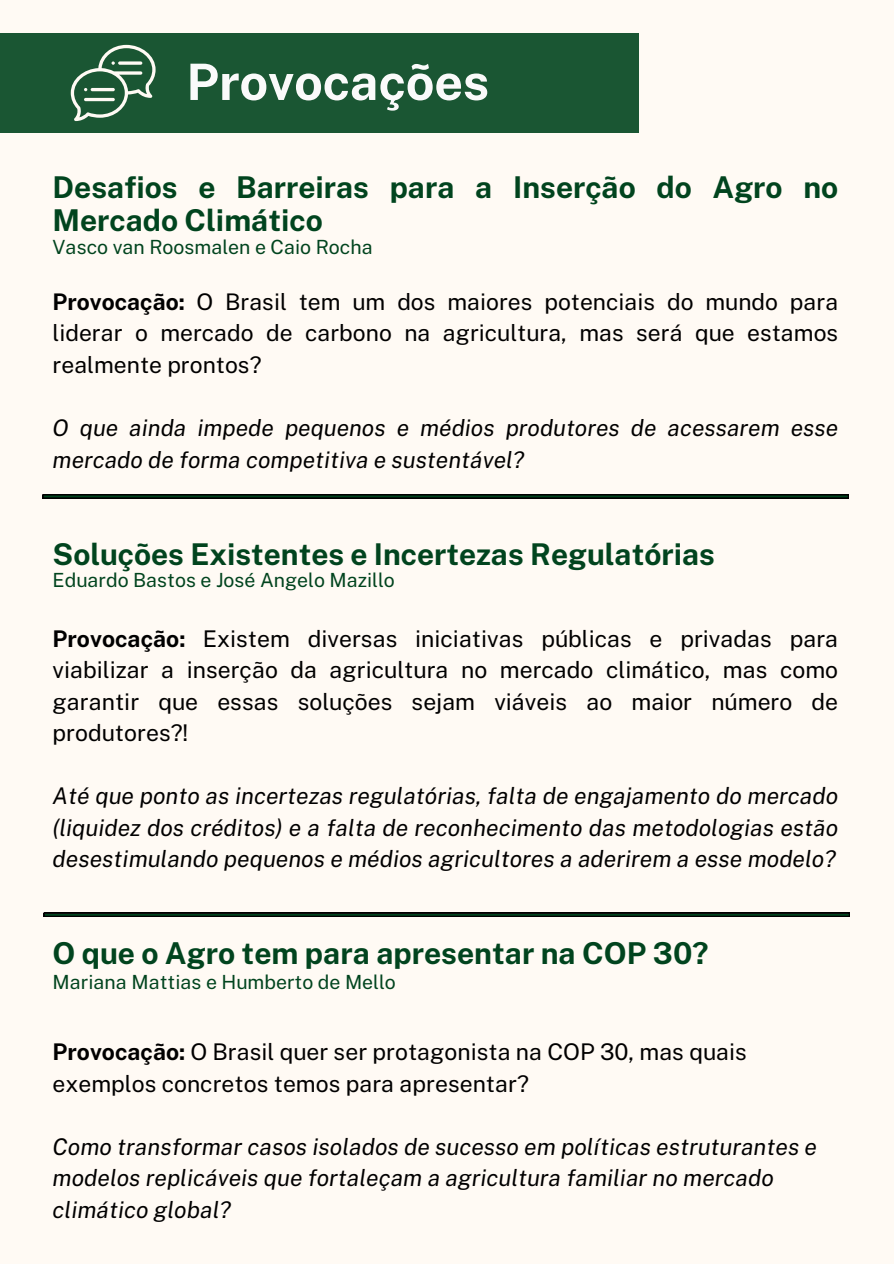
<style>
.page{position:relative;width:894px;height:1264px;background:#fff}
.page>*{position:absolute;margin:0;border:0;box-sizing:border-box;transform-origin:0 0}
.t1{font:700 50.25px "Public Sans";color:#fafafa}
.t2{font:700 30.15px "Public Sans";color:#01441e}
.t3{font:700 30px/32.7px "Public Sans";color:#01441e}
.t4{font:italic 22.95px/31.5px "Public Sans";color:#000}
.t5{font:22.95px/31.5px "Public Sans";color:#000;text-align:justify}
.t6{font:19.5px "Public Sans";color:#01441e}
.s1{font-weight:700}
</style>
<div class="page">
<div style="left:0;top:0;width:893px;height:1263px;background:#fffaf4"></div>
<div style="left:0;top:33px;width:638px;height:99px;background:#1a5633"></div>
<svg style="left:43px;top:494px;width:805px;height:4px;background:#001d0c"></svg>
<svg style="left:44px;top:912px;width:805px;height:4px;background:#031f0f"></svg>
<svg style="left:71px;top:45px;width:84px;height:76px"></svg>
<hr style="left:91px;top:88px;width:24px;height:3px;background:#fffaf4;border-radius:2px">
<hr style="left:84px;top:98px;width:31px;height:3px;background:#fffaf4;border-radius:2px">
<svg style="left:118px;top:61px;width:24px;height:4px"></svg>
<p class="t1" style="left:186px;top:52px;width:304px">Provocações</p>
<h1 class="t3" style="left:53px;top:171px;width:786px">Desafios e Barreiras para a Inserção do Agro no<br>Mercado Climático</h1>
<h1 class="t6" style="left:53px;top:236px;width:321px">Vasco van Roosmalen e Caio Rocha</h1>
<p class="t5" style="left:53px;top:286px;width:786px"><span class="s1">Provocação:</span> O Brasil tem um dos maiores potenciais do mundo para liderar o mercado de carbono na agricultura, mas será que estamos realmente prontos?</p>
<p class="t4" style="left:53px;top:412px;width:786px">O que ainda impede pequenos e médios produtores de acessarem esse mercado de forma competitiva e sustentável?</p>
<p class="t3" style="left:53px;top:537px;width:663px">Soluções Existentes e Incertezas Regulatórias</p>
<p class="t6" style="left:53px;top:569px;width:343px">Eduardo Bastos e José Angelo Mazillo</p>
<h2 class="t5" style="left:53px;top:622px;width:786px"><span class="s1">Provocação:</span> Existem diversas iniciativas públicas e privadas para viabilizar a inserção da agricultura no mercado climático, mas como garantir que essas soluções sejam viáveis ao maior número de produtores?!</h2>
<p class="t4" style="left:53px;top:780px;width:786px;text-align:justify">Até que ponto as incertezas regulatórias, falta de engajamento do mercado (liquidez dos créditos) e a falta de reconhecimento das metodologias estão desestimulando pequenos e médios agricultores a aderirem a esse modelo?</p>
<h2 class="t2" style="left:53px;top:935px;width:657px">O que o Agro tem para apresentar na COP 30?</h2>
<h2 class="t6" style="left:53px;top:970px;width:344px">Mariana Mattias e Humberto de Mello</h2>
<p class="t5" style="left:53px;top:1036px;width:695px"><span class="s1">Provocação:</span> O Brasil quer ser protagonista na COP 30, mas quais exemplos concretos temos para apresentar?</p>
<p class="t4" style="left:53px;top:1130px;width:765px">Como transformar casos isolados de sucesso em políticas estruturantes e modelos replicáveis que fortaleçam a agricultura familiar no mercado climático global?</p>
</div>
